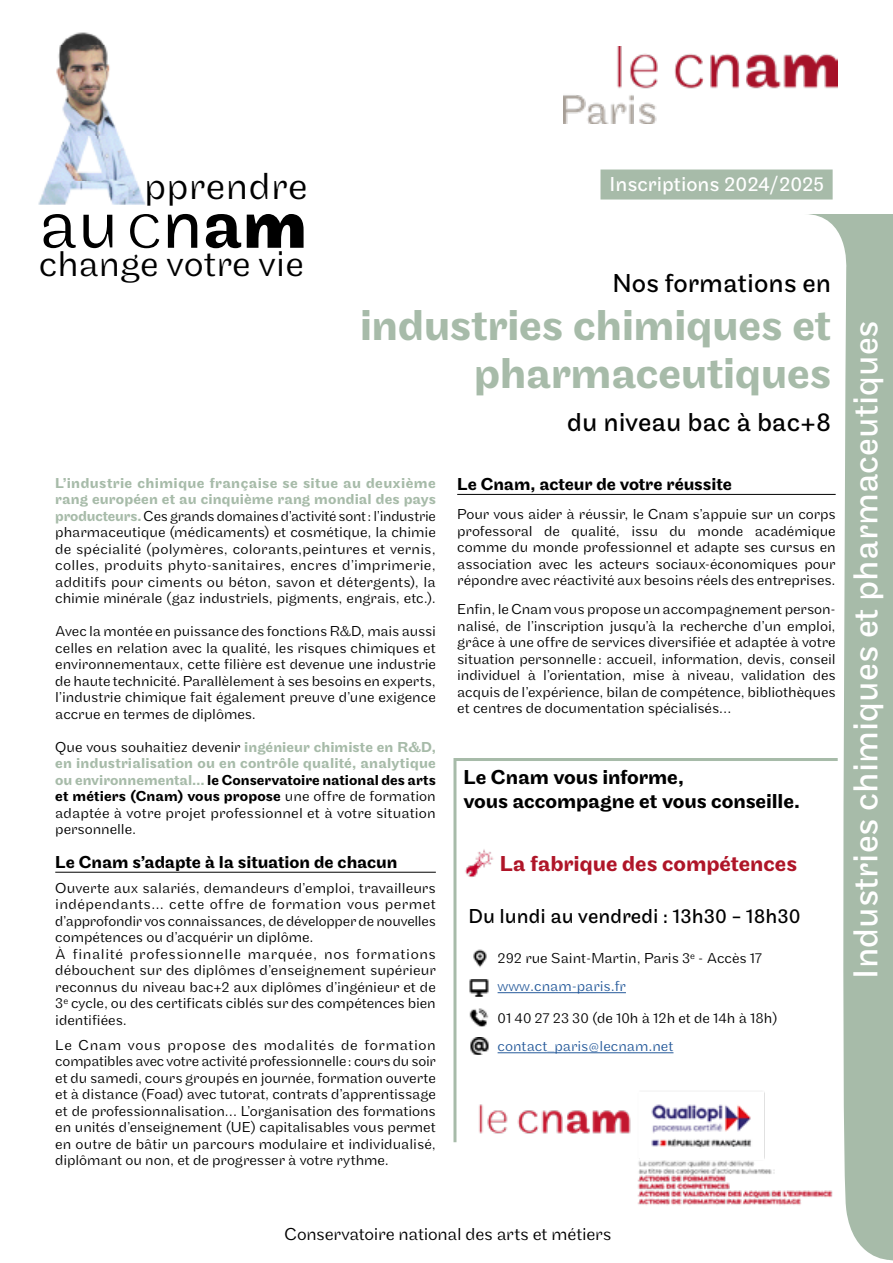
<style>
.page{position:relative;width:893px;height:1263px;background:#fff}
.page>*{position:absolute;margin:0;border:0;box-sizing:border-box;transform-origin:0 0}
.t1{font:300 71.4px "Maple";color:#000}
.t2{font:500 45px/48px "Maple";letter-spacing:-.01em;color:#a7bba9;text-align:right}
.t3{font:300 39.3px "Maple";letter-spacing:.015em;color:#000}
.t4{font:300 37.35px "Maple";color:#000}
.t5{font:36px "Maple";color:#fff}
.t6{font:27px "Maple";color:#000}
.t7{font:500 22.5px "Maple";letter-spacing:-.005em;color:#af1528}
.t8{font:500 21px "Maple";letter-spacing:-.005em;color:#000}
.t9{font:21px "Maple";color:#000}
.Texte_courant{font:21px "Maple";color:#fff}
.titre_souligné{font:500 18px "Maple";letter-spacing:-.01em;color:#000}
.Texte_courant-2{font:300 18px "Maple";letter-spacing:-.01em;color:#000}
.Texte_courant-3{font:300 15px/16.5px "Maple";color:#000;text-align:justify}
.t10{font:300 15px "Maple";color:#275b9b}
.s1{font-weight:500;color:#a7bba9}
.s2{font-weight:500}
</style>
<div class="page">
<svg style="left:804px;top:214px;width:89px;height:1047px;fill:#a7bba9"></svg>
<hr style="left:55px;top:872px;width:381px;height:1px;background:#000">
<div style="left:600px;top:170px;width:233px;height:30px;background:#a7bba9"></div>
<hr style="left:457px;top:494px;width:379px;height:1px;background:#000">
<img style="left:38px;top:32px;width:130px;height:184px">
<svg style="left:130px;top:214px;width:29px;height:34px"></svg>
<svg style="left:168px;top:214px;width:29px;height:34px"></svg>
<svg style="left:247px;top:214px;width:57px;height:34px"></svg>
<svg style="left:206px;top:214px;width:35px;height:34px"></svg>
<img style="left:563px;top:47px;width:275px;height:77px">
<hr style="left:453px;top:761px;width:3px;height:381px;background:#a7bba9">
<hr style="left:453px;top:758px;width:385px;height:3px;background:#a7bba9">
<img style="left:469px;top:1008px;width:20px;height:19px">
<img style="left:470px;top:1037px;width:19px;height:17px">
<img style="left:469px;top:979px;width:20px;height:17px">
<hr style="left:498px;top:992px;width:128px;height:1px;background:#275b9b">
<hr style="left:498px;top:1052px;width:175px;height:1px;background:#275b9b">
<img style="left:473px;top:949px;width:14px;height:19px">
<img style="left:465px;top:849px;width:29px;height:29px">
<img style="left:479px;top:1085px;width:359px;height:124px">
<p class="t1" style="left:39px;top:183px;width:81px">au</p>
<p class="t3" style="left:144px;top:163px;width:165px">pprendre</p>
<p class="t4" style="left:39px;top:243px;width:267px">change votre vie</p>
<p class="Texte_courant" style="left:609px;top:172px;width:216px">Inscriptions 2024/2025</p>
<p class="t6" style="left:612px;top:268px;width:220px">Nos formations en</p>
<p class="t2" style="left:360px;top:303px;width:473px">industries chimiques et pharmaceutiques</p>
<p class="t6" style="left:567px;top:407px;width:266px">du niveau bac à bac+8</p>
<p class="Texte_courant-3" style="left:55px;top:474px;width:382px"><span class="s1">L’industrie chimique française se situe au deuxième rang européen et au cinquième rang mondial des pays producteurs.</span> Ces grands domaines d’activité sont: l’industrie pharmaceutique (médicaments) et cosmétique, la chimie de spécialité (polymères, colorants,peintures et vernis, colles, produits phyto-sanitaires, encres d’imprimerie, additifs pour ciments ou béton, savon et détergents), la chimie minérale (gaz industriels, pigments, engrais, etc.).</p>
<p class="Texte_courant-3" style="left:55px;top:623px;width:382px">Avec la montée en puissance des fonctions R&amp;D, mais aussi celles en relation avec la qualité, les risques chimiques et environnementaux, cette filière est devenue une industrie de haute technicité. Parallèlement à ses besoins en experts, l’industrie chimique fait également preuve d’une exigence accrue en termes de diplômes.</p>
<p class="Texte_courant-3" style="left:55px;top:738px;width:382px">Que vous souhaitiez devenir <span class="s1">ingénieur chimiste en R&amp;D, en industrialisation ou en contrôle qualité, analytique ou environnemental…</span> <span class="s2">le Conservatoire national des arts et métiers (Cnam) vous propose</span> une offre de formation adaptée à votre projet professionnel et à votre situation personnelle.</p>
<p class="titre_souligné" style="left:55px;top:851px;width:344px">Le Cnam s’adapte à la situation de chacun</p>
<p class="Texte_courant-3" style="left:55px;top:879px;width:382px">Ouverte aux salariés, demandeurs d’emploi, travailleurs indépendants… cette offre de formation vous permet d’approfondir vos connaissances, de développer de nouvelles compétences ou d’acquérir un diplôme.</p>
<p class="Texte_courant-3" style="left:55px;top:945px;width:382px">À finalité professionnelle marquée, nos formations débouchent sur des diplômes d’enseignement supérieur reconnus du niveau bac+2 aux diplômes d’ingénieur et de 3<sup>e</sup> cycle, ou des certificats ciblés sur des compétences bien identifiées.</p>
<p class="Texte_courant-3" style="left:55px;top:1036px;width:382px">Le Cnam vous propose des modalités de formation compatibles avec votre activité professionnelle: cours du soir et du samedi, cours groupés en journée, formation ouverte et à distance (Foad) avec tutorat, contrats d’apprentissage et de professionnalisation… L’organisation des formations en unités d’enseignement (UE) capitalisables vous permet en outre de bâtir un parcours modulaire et individualisé, diplômant ou non, et de progresser à votre rythme.</p>
<p class="titre_souligné" style="left:457px;top:473px;width:276px">Le Cnam, acteur de votre réussite</p>
<p class="Texte_courant-3" style="left:457px;top:506px;width:380px">Pour vous aider à réussir, le Cnam s’appuie sur un corps professoral de qualité, issu du monde académique comme du monde professionnel et adapte ses cursus en association avec les acteurs sociaux-économiques pour répondre avec réactivité aux besoins réels des entreprises.</p>
<p class="Texte_courant-3" style="left:457px;top:601px;width:380px">Enfin, le Cnam vous propose un accompagnement person&shy;nalisé, de l’inscription jusqu’à la recherche d’un emploi, grâce à une offre de services diversifiée et adaptée à votre situation personnelle : accueil, information, devis, conseil individuel à l’orientation, mise à niveau, validation des acquis de l’expérience, bilan de compétence, bibliothèques et centres de documentation spécialisés…</p>
<p class="t8" style="left:463px;top:765px;width:222px">Le Cnam vous informe,</p>
<p class="t8" style="left:463px;top:789px;width:338px">vous accompagne et vous conseille.</p>
<p class="t7" style="left:500px;top:850px;width:299px">La fabrique des compétences</p>
<p class="t9" style="left:469px;top:904px;width:333px">Du lundi au vendredi : 13h30 - 18h30</p>
<p class="Texte_courant-3" style="left:498px;top:950px;width:266px">292 rue Saint-Martin, Paris 3<sup>e</sup> - Accès 17</p>
<p class="t10" style="left:498px;top:977px;width:130px">www.cnam-paris.fr</p>
<p class="Texte_courant-3" style="left:498px;top:1010px;width:281px">01 40 27 23 30 (de 10h à 12h et de 14h à 18h)</p>
<p class="t10" style="left:498px;top:1037px;width:177px">contact_paris@lecnam.net</p>
<p class="t5" style="left:845px;top:978px;width:660px;rotate:-90deg">Industries chimiques et pharmaceutiques</p>
<p class="Texte_courant-2" style="left:284px;top:1224px;width:329px">Conservatoire national des arts et métiers</p>
</div>
